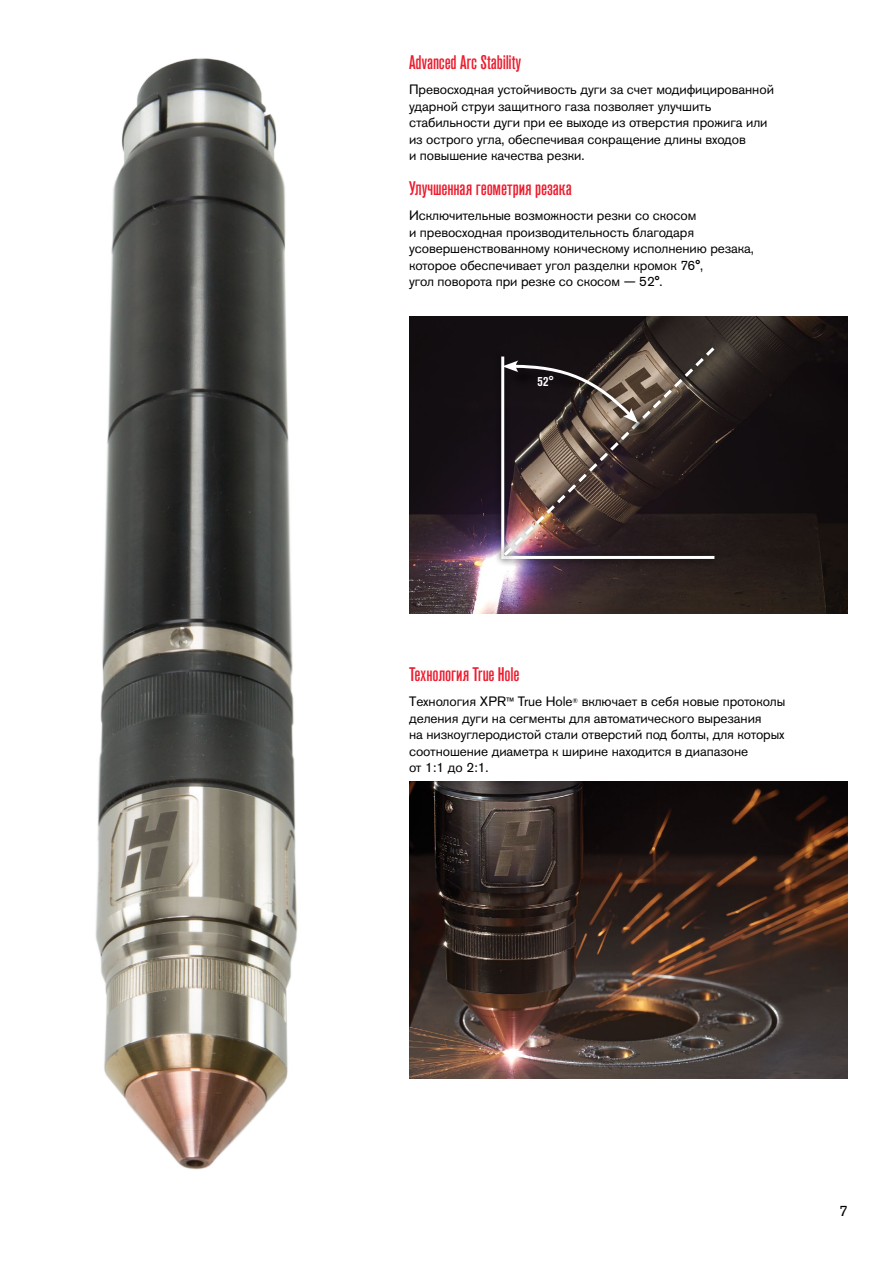
<style>
.page{position:relative;width:893px;height:1263px;background:#fff}
.page>*{position:absolute;margin:0;border:0;box-sizing:border-box;transform-origin:0 0}
.Head_B_indent_-_14_1{font:500 condensed 19.5px "Akzidenz Grotesk Pro";letter-spacing:-.005em;color:#ed1c2e}
.t1{font:15px "Akzidenz Grotesk Pro";color:#000}
.Text{font:13.5px/16.5px "Akzidenz Grotesk Pro";letter-spacing:-.005em;color:#000}
.Table_Head_left_-_9{font:700 condensed 13.5px "Akzidenz Grotesk Pro";color:#fff}
.s1{font-size:12px}
</style>
<div class="page">
<img style="left:95px;top:58px;width:203px;height:1112px">
<img style="left:409px;top:316px;width:438px;height:297px">
<div style="left:494px;top:349px;width:228px;height:217px;background:#000;opacity:.75"></div>
<div style="left:497px;top:341px;width:224px;height:221px;background:#000;opacity:.75"></div>
<svg style="left:501px;top:344px;width:217px;height:215px;background:#282120"></svg>
<svg style="left:500px;top:353px;width:217px;height:207px;background:#4d3f3c"></svg>
<img style="left:409px;top:781px;width:438px;height:297px">
<p class="Head_B_indent_-_14_1" style="left:409px;top:49px;width:114px">Advanced Arc Stability</p>
<p class="Text" style="left:409px;top:81px;width:366px">Превосходная устойчивость дуги за счет модифицированной ударной струи защитного газа позволяет улучшить стабильности дуги при ее выходе из отверстия прожига или из острого угла, обеспечивая сокращение длины входов<br>и повышение качества резки.</p>
<p class="Head_B_indent_-_14_1" style="left:409px;top:175px;width:164px">Улучшенная геометрия резака</p>
<p class="Text" style="left:409px;top:207px;width:346px">Исключительные возможности резки со скосом<br>и превосходная производительность благодаря усовершенствованному коническому исполнению резака, которое обеспечивает угол разделки кромок 76°,<br>угол поворота при резке со скосом — 52°.</p>
<p class="Table_Head_left_-_9" style="left:537px;top:373px;width:18px">52°</p>
<p class="Head_B_indent_-_14_1" style="left:409px;top:661px;width:112px">Технология True Hole</p>
<p class="Text" style="left:409px;top:693px;width:378px">Технология XPR<span class="s1">™</span> True Hole<sup>®</sup> включает в себя новые протоколы деления дуги на сегменты для автоматического вырезания<br>на низкоуглеродистой стали отверстий под болты, для которых соотношение диаметра к ширине находится в диапазоне<br>от 1:1 до 2:1.</p>
<p class="t1" style="left:839px;top:1201px;width:10px">7</p>
</div>
